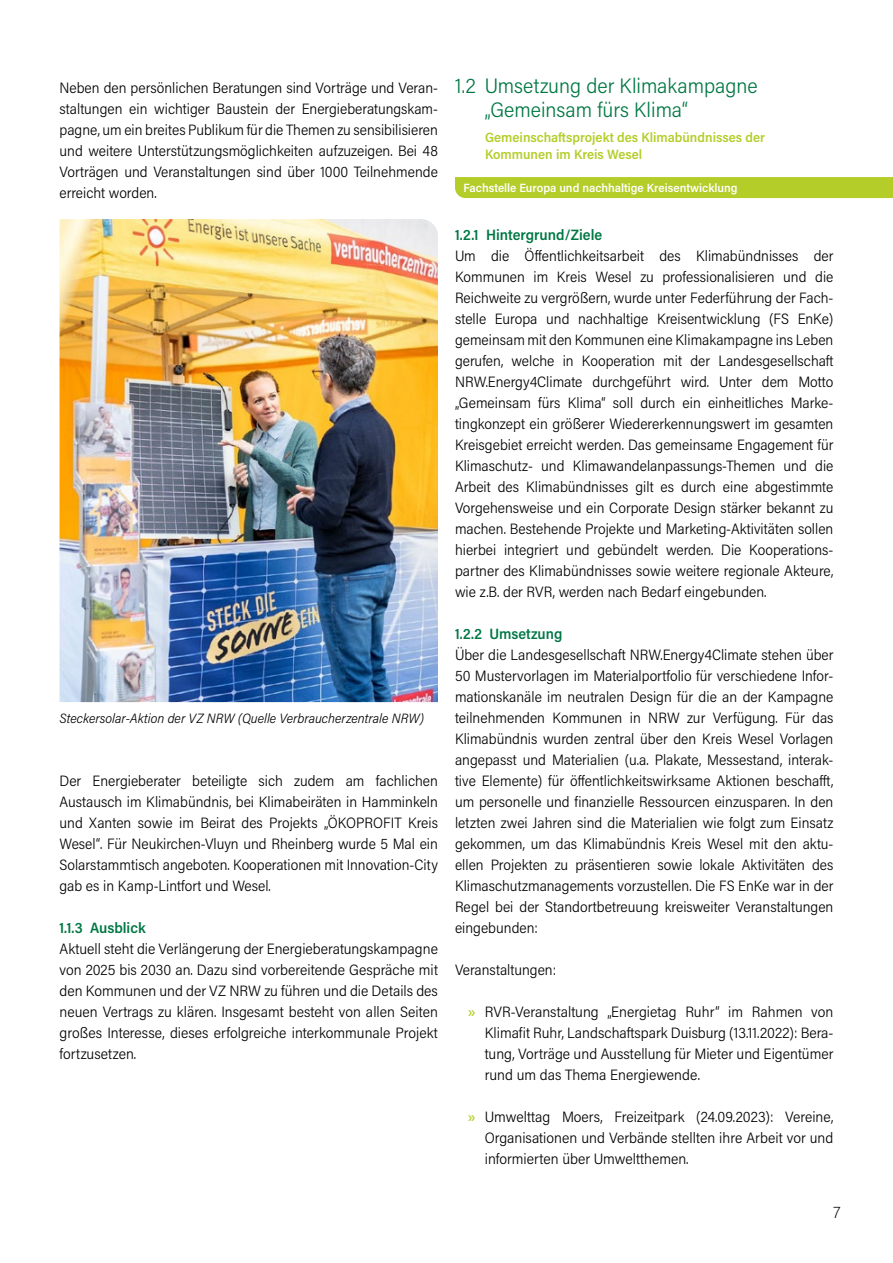
<style>
.page{position:relative;width:893px;height:1263px;background:#fff}
.page>*{position:absolute;margin:0;border:0;box-sizing:border-box;transform-origin:0 0}
.t1{font:300 21px/24px "Acumin Pro Semi Cond";color:#007844}
.t2{font:200 16.5px "Acumin Pro Semi Cond";color:#000}
.Grundtext{font:300 15px/21px "Acumin Pro Semi Cond";color:#000;text-align:justify}
.t3{font:600 15px "Acumin Pro Semi Cond";color:#007844}
.Untersatz_Ebene_02{font:600 13.5px/16.5px "Acumin Pro Semi Cond";color:#b4cd29}
.Bildunterschrift{font:italic 300 13.5px "Acumin Pro Semi Cond";color:#000}
.Grundtext-2{font:600 12px "Acumin Pro Semi Cond";color:#fff}
.s1{font-weight:600;color:#b4cd29}
</style>
<div class="page">
<img style="left:60px;top:219px;width:378px;height:483px">
<div style="left:455px;top:177px;width:438px;height:21px;background:#b4cd29"></div>
<p class="Grundtext" style="left:60px;top:77px;width:380px">Neben den persönlichen Beratungen sind Vorträge und Veran&shy;staltungen ein wichtiger Baustein der Energieberatungskam&shy;pagne, um ein breites Publikum für die Themen zu sensibilisieren und weitere Unterstützungsmöglichkeiten aufzuzeigen. Bei 48<br>Vorträgen und Veranstaltungen sind über 1000 Teilnehmende erreicht worden.</p>
<p class="Bildunterschrift" style="left:60px;top:709px;width:366px">Steckersolar-Aktion der VZ NRW (Quelle Verbraucherzentrale NRW)</p>
<p class="Grundtext" style="left:60px;top:770px;width:380px">Der Energieberater beteiligte sich zudem am fachlichen Austausch im Klimabündnis, bei Klimabeiräten in Hamminkeln und Xanten sowie im Beirat des Projekts „ÖKOPROFIT Kreis Wesel“. Für Neukirchen-Vluyn und Rheinberg wurde 5 Mal ein Solarstammtisch angeboten. Kooperationen mit Innovation-City gab es in Kamp-Lintfort und Wesel.</p>
<p class="t3" style="left:60px;top:917px;width:88px">1.1.3 Ausblick</p>
<p class="Grundtext" style="left:60px;top:938px;width:380px">Aktuell steht die Verlängerung der Energieberatungskampagne von 2025 bis 2030 an. Dazu sind vorbereitende Gespräche mit den Kommunen und der VZ NRW zu führen und die Details des neuen Vertrags zu klären. Insgesamt besteht von allen Seiten großes Interesse, dieses erfolgreiche interkommunale Projekt fortzusetzen.</p>
<p class="t1" style="left:485px;top:73px;width:274px;text-indent:-30px">1.2 Umsetzung der Klimakampagne „Gemeinsam fürs Klima“</p>
<p class="Untersatz_Ebene_02" style="left:485px;top:128px;width:281px">Gemeinschaftsprojekt des Klimabündnisses der<br>Kommunen im Kreis Wesel</p>
<p class="Grundtext-2" style="left:463px;top:179px;width:275px">Fachstelle Europa und nachhaltige Kreisentwicklung</p>
<p class="t3" style="left:455px;top:224px;width:149px">1.2.1 Hintergrund/Ziele</p>
<p class="Grundtext" style="left:455px;top:245px;width:380px">Um die Öffentlichkeitsarbeit des Klimabündnisses der Kommunen im Kreis Wesel zu professionalisieren und die Reichweite zu vergrößern, wurde unter Federführung der Fach&shy;stelle Europa und nachhaltige Kreisentwicklung (FS EnKe) gemeinsam mit den Kommunen eine Klimakampagne ins Leben gerufen, welche in Kooperation mit der Landesgesellschaft NRW.Energy4Climate durchgeführt wird. Unter dem Motto „Gemeinsam fürs Klima“ soll durch ein einheitliches Marke&shy;tingkonzept ein größerer Wiedererkennungswert im gesamten Kreisgebiet erreicht werden. Das gemeinsame Engagement für Klimaschutz- und Klimawandelanpassungs-Themen und die Arbeit des Klimabündnisses gilt es durch eine abgestimmte Vorgehensweise und ein Corporate Design stärker bekannt zu machen. Bestehende Projekte und Marketing-Aktivitäten sollen hierbei integriert und gebündelt werden. Die Kooperations&shy;partner des Klimabündnisses sowie weitere regionale Akteure, wie z.B. der RVR, werden nach Bedarf eingebunden.</p>
<p class="t3" style="left:455px;top:623px;width:109px">1.2.2 Umsetzung</p>
<p class="Grundtext" style="left:455px;top:644px;width:380px">Über die Landesgesellschaft NRW.Energy4Climate stehen über 50 Mustervorlagen im Materialportfolio für verschiedene Infor&shy;mationskanäle im neutralen Design für die an der Kampagne teilnehmenden Kommunen in NRW zur Verfügung. Für das Klimabündnis wurden zentral über den Kreis Wesel Vorlagen angepasst und Materialien (u.a. Plakate, Messestand, interak&shy;tive Elemente) für öffentlichkeitswirksame Aktionen beschafft, um personelle und finanzielle Ressourcen einzusparen. In den letzten zwei Jahren sind die Materialien wie folgt zum Einsatz gekommen, um das Klimabündnis Kreis Wesel mit den aktu&shy;ellen Projekten zu präsentieren sowie lokale Aktivitäten des Klimaschutzmanagements vorzustellen. Die FS EnKe war in der Regel bei der Standortbetreuung kreisweiter Veranstaltungen eingebunden:</p>
<p class="Grundtext" style="left:455px;top:959px;width:103px">Veranstaltungen:</p>
<p class="Grundtext" style="left:485px;top:1001px;width:350px;text-indent:-17px"><span class="s1">»</span> RVR-Veranstaltung „Energietag Ruhr“ im Rahmen von Klimafit Ruhr, Landschaftspark Duisburg (13.11.2022): Bera&shy;tung, Vorträge und Ausstellung für Mieter und Eigentümer rund um das Thema Energiewende.</p>
<p class="Grundtext" style="left:485px;top:1106px;width:350px;text-indent:-17px"><span class="s1">»</span> Umwelttag Moers, Freizeitpark (24.09.2023): Vereine, Organisationen und Verbände stellten ihre Arbeit vor und informierten über Umweltthemen.</p>
<p class="t2" style="left:833px;top:1201px;width:8px">7</p>
</div>
